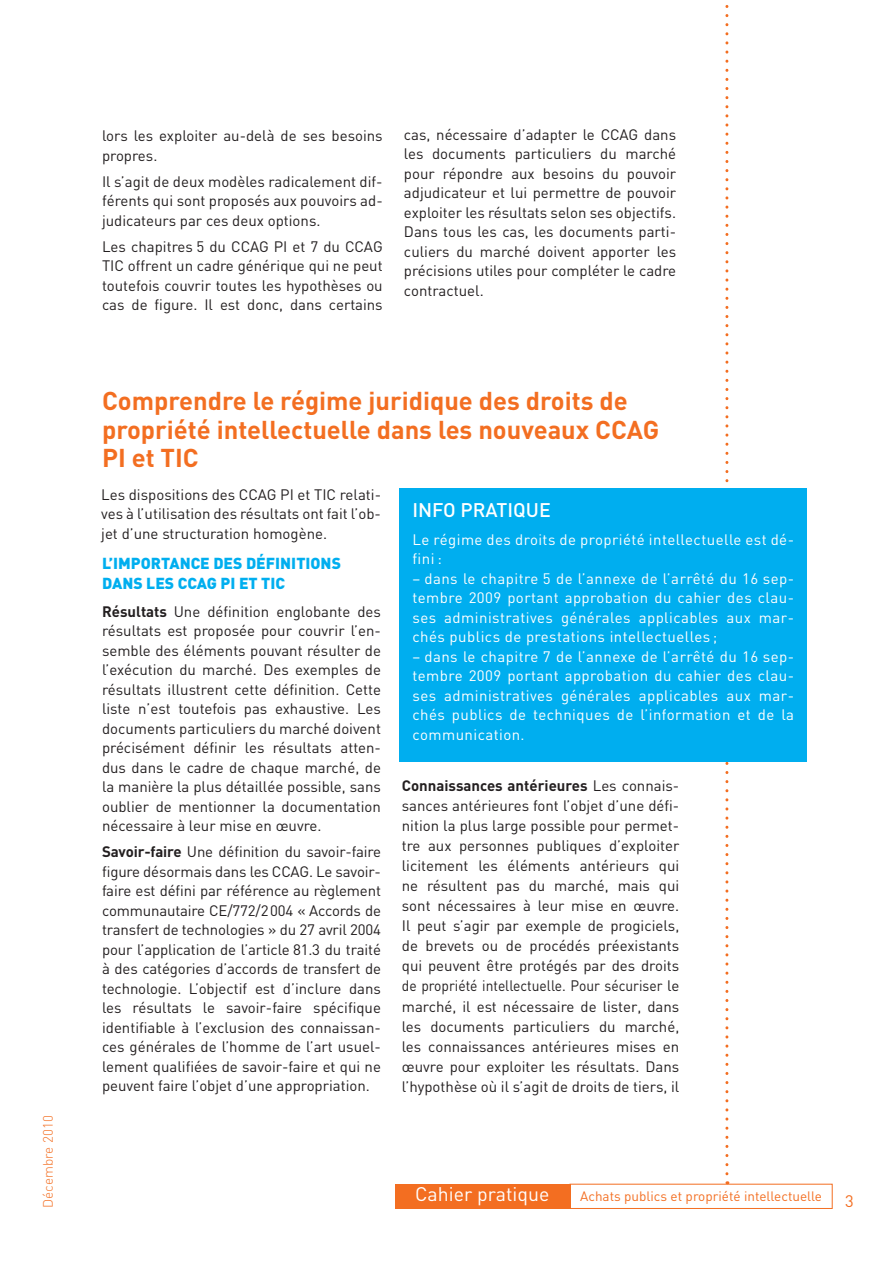
<style>
.page{position:relative;width:893px;height:1263px;background:#fff}
.page>*{position:absolute;margin:0;border:0;box-sizing:border-box;transform-origin:0 0}
.t1{font:700 25.5px/28.5px "DIN";color:#f36e21}
.t2{font:19.5px "DIN";color:#fff}
.t3{font:500 19.5px "DIN";color:#fff}
.t4{font:16.5px "DIN";color:#f36e21}
.t5{font:900 15.75px/19.8px "DIN";color:#00aeef}
.t6{font:15px/19.5px "DIN";color:#231f20;text-align:justify}
.t7{font:15px/19.5px "DIN";letter-spacing:.03em;color:#fff;text-align:justify}
.t8{font:13.5px "DIN";color:#f36e21}
.t9{font:300 13.5px "DIN";color:#f36e21}
.s1{font-weight:700}
</style>
<div class="page">
<div style="left:570px;top:1184px;width:262px;height:25px;border:1px solid #f36e21"></div>
<svg style="left:725px;top:5px;width:3px;height:1169px"></svg>
<div style="left:395px;top:1184px;width:175px;height:25px;background:#f36e21"></div>
<div style="left:400px;top:488px;width:407px;height:273px;background:#00aeef"></div>
<p class="t9" style="left:40px;top:1208px;width:94px;rotate:-90deg">Décembre 2010</p>
<p class="t6" style="left:102px;top:126px;width:282px">lors les exploiter au-delà de ses besoins propres.</p>
<p class="t6" style="left:102px;top:171px;width:282px">Il s’agit de deux modèles radicalement dif&shy;férents qui sont proposés aux pouvoirs ad&shy;judicateurs par ces deux options.</p>
<p class="t6" style="left:102px;top:236px;width:282px">Les chapitres 5 du CCAG PI et 7 du CCAG TIC offrent un cadre générique qui ne peut toutefois couvrir toutes les hypothèses ou cas de figure. Il est donc, dans certains</p>
<p class="t6" style="left:404px;top:124px;width:274px">cas, nécessaire d’adapter le CCAG dans les documents particuliers du marché pour répondre aux besoins du pouvoir adjudicateur et lui permettre de pouvoir exploiter les résultats selon ses objectifs.<br>Dans tous les cas, les documents parti&shy;culiers du marché doivent apporter les précisions utiles pour compléter le cadre contractuel.</p>
<h1 class="t1" style="left:102px;top:386px;width:559px">Comprendre le régime juridique des droits de propriété intellectuelle dans les nouveaux CCAG<br>PI et TIC</h1>
<p class="t6" style="left:101px;top:484px;width:281px">Les dispositions des CCAG PI et TIC relati&shy;ves à l’utilisation des résultats ont fait l’ob&shy;jet d’une structuration homogène.</p>
<h2 class="t3" style="left:412px;top:497px;width:140px">INFO PRATI QUE</h2>
<p class="t7" style="left:412px;top:529px;width:383px">Le régime des droits de propriété intellectuelle est dé&shy;fini :</p>
<p class="t7" style="left:412px;top:568px;width:383px">– dans le chapitre 5 de l’annexe de l’arrêté du 16 sep&shy;tembre 2009 portant approbation du cahier des clau&shy;ses administratives générales applicables aux mar&shy;chés publics de prestations intellectuelles ;</p>
<p class="t7" style="left:412px;top:646px;width:383px">– dans le chapitre 7 de l’annexe de l’arrêté du 16 sep&shy;tembre 2009 portant approbation du cahier des clau&shy;ses administratives générales applicables aux mar&shy;chés publics de techniques de l’information et de la communication.</p>
<p class="t5" style="left:102px;top:552px;width:240px">L’IMPORTANCE DES DÉFINITIONS<br>DANS LES CCAG PI ET TIC</p>
<p class="t6" style="left:102px;top:601px;width:280px"><span class="s1">Résultats</span> Une définition englobante des résultats est proposée pour couvrir l’en&shy;semble des éléments pouvant résulter de l’exécution du marché. Des exemples de résultats illustrent cette définition. Cette liste n’est toutefois pas exhaustive. Les documents particuliers du marché doivent précisément définir les résultats atten&shy;dus dans le cadre de chaque marché, de la manière la plus détaillée possible, sans oublier de mentionner la documentation nécessaire à leur mise en œuvre.</p>
<p class="t6" style="left:102px;top:842px;width:280px"><span class="s1">Savoir-faire</span> Une définition du savoir-faire figure désormais dans les CCAG. Le savoir&shy;faire est défini par référence au règlement communautaire CE/772/2004 « Accords de transfert de technologies » du 27 avril 2004 pour l’application de l’article 81.3 du traité à des catégories d’accords de transfert de technologie. L’objectif est d’inclure dans les résultats le savoir-faire spécifique identifiable à l’exclusion des connaissan&shy;ces générales de l’homme de l’art usuel&shy;lement qualifiées de savoir-faire et qui ne peuvent faire l’objet d’une appropriation.</p>
<p class="t6" style="left:402px;top:775px;width:279px;line-height:20.1px"><span class="s1">Connaissances antérieures</span> Les connais&shy;sances antérieures font l’objet d’une défi&shy;nition la plus large possible pour permet&shy;tre aux personnes publiques d’exploiter licitement les éléments antérieurs qui ne résultent pas du marché, mais qui sont nécessaires à leur mise en œuvre.<br>Il peut s’agir par exemple de progiciels, de brevets ou de procédés préexistants qui peuvent être protégés par des droits de propriété intellectuelle. Pour sécuriser le marché, il est nécessaire de lister, dans les documents particuliers du marché, les connaissances antérieures mises en œuvre pour exploiter les résultats. Dans l’hypothèse où il s’agit de droits de tiers, il</p>
<h2 class="t2" style="left:415px;top:1182px;width:136px">Cahier pratique</h2>
<p class="t8" style="left:580px;top:1188px;width:243px">Achats publics et propriété intellectuelle</p>
<p class="t4" style="left:845px;top:1190px;width:10px">3</p>
</div>
